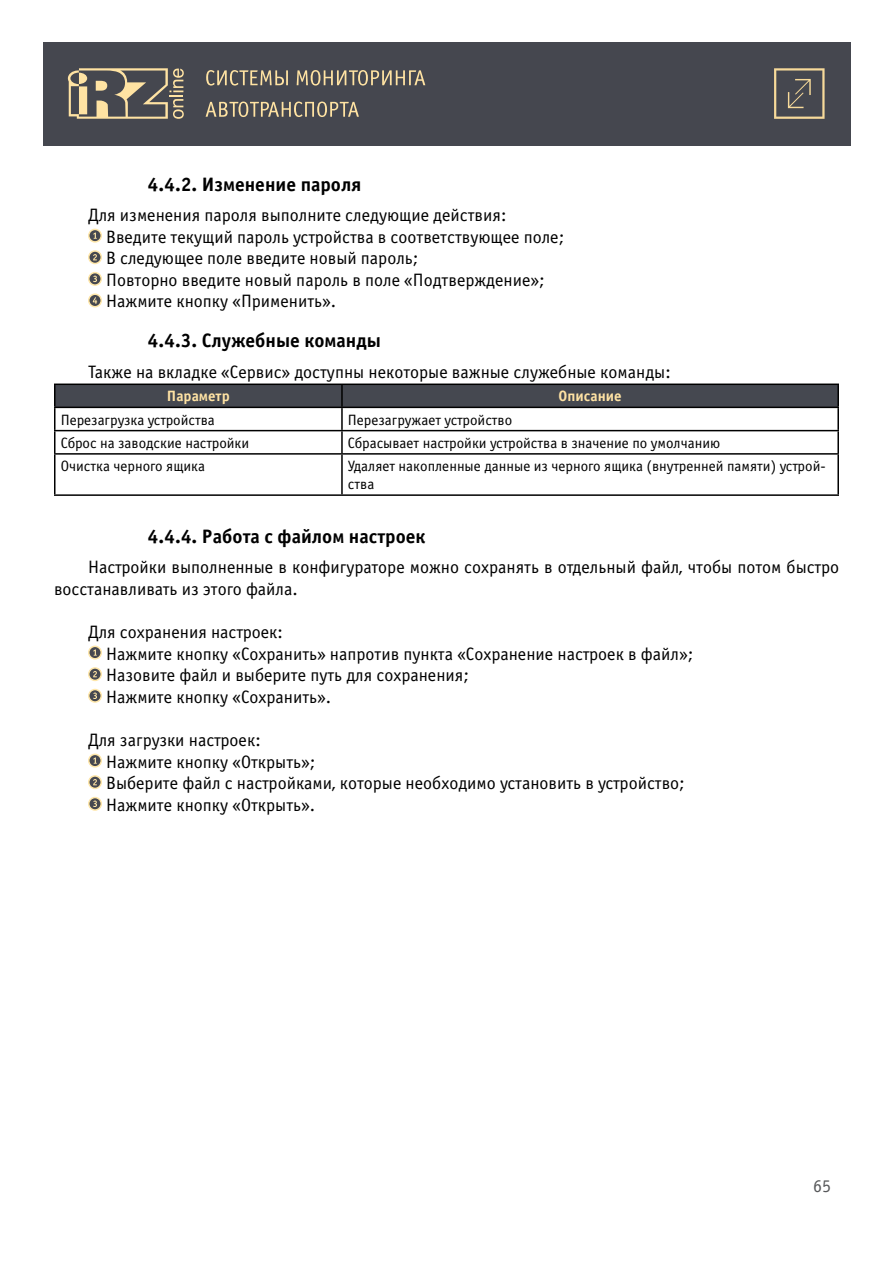
<style>
.page{position:relative;width:893px;height:1263px;background:#fff}
.page>*{position:absolute;margin:0;border:0;box-sizing:border-box;transform-origin:0 0}
.t1{font:700 19.5px "Officina Sans C";color:#000}
.t2{font:18px/21.6px "Officina Sans C";color:#000}
.t3{font:18px "Officina Sans C";color:#58595b}
.t4{font:15px/18px "Officina Sans C";color:#000}
.t5{font:700 15px "Officina Sans C";color:#ffe3a4}
</style>
<div class="page">
<div style="left:43px;top:42px;width:807px;height:103px;background:#45474f"></div>
<svg style="left:68px;top:68px;width:116px;height:51px"></svg>
<svg style="left:206px;top:70px;width:82px;height:16px"></svg>
<svg style="left:297px;top:70px;width:128px;height:16px"></svg>
<svg style="left:206px;top:102px;width:153px;height:15px"></svg>
<svg style="left:774px;top:68px;width:51px;height:51px"></svg>
<div style="left:89px;top:229px;width:12px;height:13px;background:#464850;border-radius:50%"></div>
<div style="left:88px;top:229px;width:14px;height:14px;border:2px solid #ffe7a9;border-radius:50%"></div>
<svg style="left:93px;top:233px;width:4px;height:6px"></svg>
<svg style="left:89px;top:251px;width:12px;height:12px"></svg>
<div style="left:88px;top:250px;width:14px;height:14px;border:2px solid #ffe7a9;border-radius:50%"></div>
<svg style="left:93px;top:254px;width:4px;height:6px"></svg>
<div style="left:89px;top:273px;width:12px;height:12px;background:#464850;border-radius:50%"></div>
<div style="left:88px;top:272px;width:14px;height:14px;border:2px solid #ffe7a9;border-radius:50%"></div>
<svg style="left:93px;top:276px;width:4px;height:6px"></svg>
<div style="left:89px;top:294px;width:12px;height:13px;background:#464850;border-radius:50%"></div>
<div style="left:88px;top:293px;width:14px;height:14px;border:2px solid #ffe7a9;border-radius:50%"></div>
<svg style="left:93px;top:297px;width:4px;height:7px"></svg>
<div style="left:56px;top:385px;width:781px;height:22px;background:#454850"></div>
<hr style="left:341px;top:385px;width:2px;height:22px;background:#000">
<hr style="left:341px;top:408px;width:2px;height:22px;background:#000">
<hr style="left:341px;top:431px;width:2px;height:22px;background:#000">
<hr style="left:341px;top:455px;width:2px;height:39px;background:#000">
<hr style="left:54px;top:383px;width:288px;height:2px;background:#000">
<hr style="left:54px;top:385px;width:2px;height:22px;background:#000">
<hr style="left:342px;top:383px;width:497px;height:2px;background:#000">
<hr style="left:837px;top:385px;width:2px;height:22px;background:#000">
<hr style="left:54px;top:407px;width:288px;height:1px;background:#000">
<hr style="left:54px;top:408px;width:2px;height:22px;background:#000">
<hr style="left:342px;top:407px;width:497px;height:1px;background:#000">
<hr style="left:837px;top:408px;width:2px;height:22px;background:#000">
<hr style="left:54px;top:431px;width:2px;height:22px;background:#000">
<hr style="left:837px;top:431px;width:2px;height:22px;background:#000">
<hr style="left:54px;top:455px;width:2px;height:39px;background:#000">
<hr style="left:837px;top:455px;width:2px;height:39px;background:#000">
<hr style="left:54px;top:430px;width:288px;height:1px;background:#000">
<hr style="left:342px;top:430px;width:497px;height:1px;background:#000">
<hr style="left:54px;top:453px;width:288px;height:2px;background:#000">
<hr style="left:342px;top:453px;width:497px;height:2px;background:#000">
<hr style="left:54px;top:494px;width:288px;height:2px;background:#000">
<hr style="left:342px;top:494px;width:497px;height:2px;background:#000">
<div style="left:89px;top:646px;width:12px;height:13px;background:#464850;border-radius:50%"></div>
<div style="left:88px;top:646px;width:14px;height:13px;border:2px solid #ffe7a9;border-radius:50%"></div>
<svg style="left:93px;top:649px;width:4px;height:7px"></svg>
<svg style="left:89px;top:668px;width:12px;height:12px"></svg>
<div style="left:88px;top:667px;width:14px;height:14px;border:2px solid #ffe7a9;border-radius:50%"></div>
<svg style="left:93px;top:671px;width:4px;height:6px"></svg>
<div style="left:89px;top:689px;width:12px;height:13px;background:#464850;border-radius:50%"></div>
<div style="left:88px;top:689px;width:14px;height:14px;border:2px solid #ffe7a9;border-radius:50%"></div>
<svg style="left:93px;top:692px;width:4px;height:7px"></svg>
<div style="left:89px;top:754px;width:12px;height:13px;background:#464850;border-radius:50%"></div>
<div style="left:88px;top:754px;width:14px;height:13px;border:2px solid #ffe7a9;border-radius:50%"></div>
<svg style="left:93px;top:757px;width:4px;height:7px"></svg>
<svg style="left:89px;top:776px;width:12px;height:12px"></svg>
<div style="left:88px;top:775px;width:14px;height:14px;border:2px solid #ffe7a9;border-radius:50%"></div>
<svg style="left:93px;top:779px;width:4px;height:6px"></svg>
<div style="left:89px;top:797px;width:12px;height:13px;background:#464850;border-radius:50%"></div>
<div style="left:88px;top:797px;width:14px;height:14px;border:2px solid #ffe7a9;border-radius:50%"></div>
<svg style="left:93px;top:800px;width:4px;height:7px"></svg>
<p class="t1" style="left:148px;top:173px;width:215px">4.4.2. Изменение пароля</p>
<p class="t2" style="left:106px;top:205px;width:460px;text-indent:-18px">Для изменения пароля выполните следующие действия:<br>Введите текущий пароль устройства в соответствующее поле; В следующее поле введите новый пароль;<br>Повторно введите новый пароль в поле «Подтверждение»; Нажмите кнопку «Применить».</p>
<p class="t1" style="left:148px;top:330px;width:235px">4.4.3. Служебные команды</p>
<p class="t2" style="left:88px;top:361px;width:584px">Также на вкладке «Сервис» доступны некоторые важные служебные команды:</p>
<p class="t5" style="left:167px;top:388px;width:64px">Параметр</p>
<p class="t5" style="left:559px;top:388px;width:65px">Описание</p>
<p class="t4" style="left:61px;top:411px;width:156px">Перезагрузка устройства</p>
<p class="t4" style="left:348px;top:411px;width:166px">Перезагружает устройство</p>
<p class="t4" style="left:61px;top:434px;width:190px">Сброс на заводские настройки</p>
<p class="t4" style="left:348px;top:434px;width:374px">Сбрасывает настройки устройства в значение по умолчанию</p>
<p class="t4" style="left:61px;top:457px;width:146px">Очистка черного ящика</p>
<p class="t4" style="left:348px;top:457px;width:479px">Удаляет накопленные данные из черного ящика (внутренней памяти) устрой&shy;ства</p>
<p class="t1" style="left:148px;top:525px;width:279px">4.4.4. Работа с файлом настроек</p>
<p class="t2" style="left:54px;top:557px;width:786px;text-indent:34px">Настройки выполненные в конфигураторе можно сохранять в отдельный файл, чтобы потом быстро восстанавливать из этого файла.</p>
<p class="t2" style="left:106px;top:621px;width:589px;text-indent:-18px">Для сохранения настроек:<br>Нажмите кнопку «Сохранить» напротив пункта «Сохранение настроек в файл»; Назовите файл и выберите путь для сохранения;<br>Нажмите кнопку «Сохранить».</p>
<p class="t2" style="left:106px;top:729px;width:580px;text-indent:-18px">Для загрузки настроек:<br>Нажмите кнопку «Открыть»;<br>Выберите файл с настройками, которые необходимо установить в устройство; Нажмите кнопку «Открыть».</p>
<p class="t3" style="left:813px;top:1176px;width:19px">65</p>
</div>
